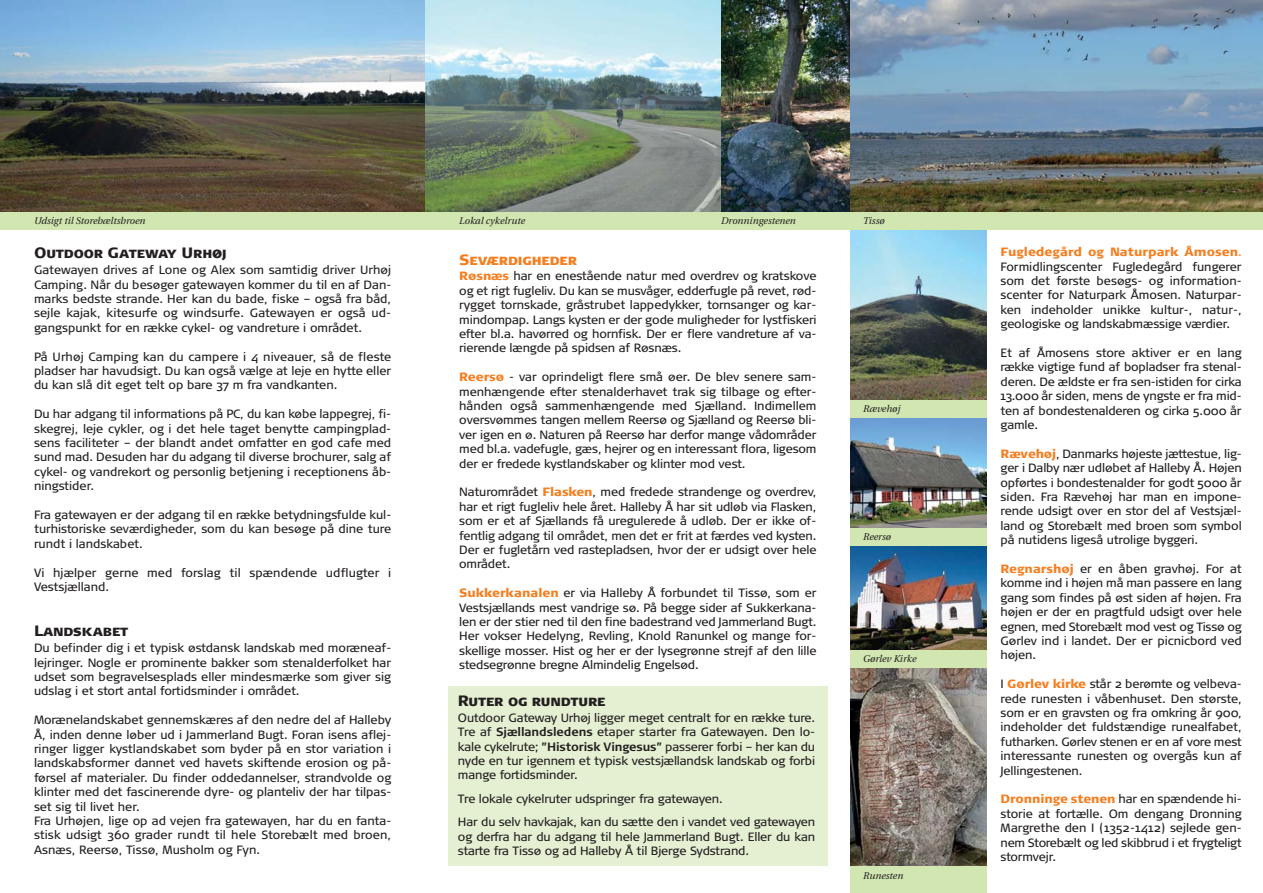
<style>
.page{position:relative;width:1263px;height:893px;background:#fff}
.page>*{position:absolute;margin:0;border:0;box-sizing:border-box;transform-origin:0 0}
.t1{font:900 15px "Signa Caps";letter-spacing:-.01em;color:#231f20}
.t2{font:900 15px "Signa Caps";letter-spacing:-.01em;color:#f57e20}
.t3{font:12px/14.4px "Signa Normal";letter-spacing:-.01em;color:#231f20;text-align:justify}
.t4{font:12px/14.4px "Signa Normal";letter-spacing:.01em;color:#231f20}
.t5{font:italic 9.75px "Utopia";color:#231f20}
.s1{font-weight:900;color:#f57e20}
.s2{font-weight:700}
.s3{color:#f57e20}
</style>
<div class="page">
<div style="left:448px;top:686px;width:379px;height:180px;background:#e5f0d3"></div>
<img style="left:850px;top:230px;width:136px;height:170px">
<img style="left:721px;top:0;width:129px;height:213px">
<img style="left:0;top:0;width:425px;height:213px">
<img style="left:425px;top:0;width:296px;height:213px">
<img style="left:850px;top:0;width:413px;height:213px">
<img style="left:850px;top:417px;width:136px;height:111px">
<img style="left:850px;top:545px;width:136px;height:105px">
<img style="left:850px;top:668px;width:136px;height:199px">
<div style="left:850px;top:400px;width:136px;height:17px;background:#d1e6b1"></div>
<div style="left:850px;top:528px;width:136px;height:17px;background:#d1e6b1"></div>
<div style="left:850px;top:650px;width:136px;height:17px;background:#d1e6b1"></div>
<div style="left:850px;top:867px;width:136px;height:26px;background:#d1e6b1"></div>
<div style="left:0;top:213px;width:1263px;height:17px;background:#d1e6b1"></div>
<p class="t5" style="left:34px;top:216px;width:113px">Udsigt til Storebæltsbroen</p>
<p class="t5" style="left:459px;top:216px;width:67px">Lokal cykelrute</p>
<p class="t5" style="left:721px;top:216px;width:76px">Dronningestenen</p>
<p class="t5" style="left:863px;top:216px;width:23px">Tissø</p>
<p class="t1" style="left:34px;top:244px;width:194px">Outdoor Gateway Urhøj</p>
<p class="t3" style="left:34px;top:263px;width:359px">Gatewayen drives af Lone og Alex som samtidig driver Urhøj Camping. Når du besøger gatewayen kommer du til en af Dan&shy;marks bedste strande. Her kan du bade, fiske – også fra båd, sejle kajak, kitesurfe og windsurfe. Gatewayen er også ud&shy;gangspunkt for en række cykel- og vandreture i området.</p>
<p class="t3" style="left:34px;top:350px;width:359px">På Urhøj Camping kan du campere i 4 niveauer, så de fleste pladser har havudsigt. Du kan også vælge at leje en hytte eller du kan slå dit eget telt op bare 37 m fra vandkanten.</p>
<p class="t3" style="left:34px;top:407px;width:359px">Du har adgang til informations på PC, du kan købe lappegrej, fi&shy;skegrej, leje cykler, og i det hele taget benytte campingplad&shy;sens faciliteter – der blandt andet omfatter en god cafe med sund mad. Desuden har du adgang til diverse brochurer, salg af cykel- og vandrekort og personlig betjening i receptionens åb&shy;ningstider.</p>
<p class="t3" style="left:34px;top:508px;width:359px">Fra gatewayen er der adgang til en række betydningsfulde kul&shy;turhistoriske seværdigheder, som du kan besøge på dine ture rundt i landskabet.</p>
<p class="t4" style="left:34px;top:566px;width:359px">Vi hjælper gerne med forslag til spændende udflugter i<br>Vestsjælland.</p>
<p class="t1" style="left:34px;top:622px;width:96px">Landskabet</p>
<p class="t3" style="left:34px;top:641px;width:359px">Du befinder dig i et typisk østdansk landskab med moræneaf&shy;lejringer. Nogle er prominente bakker som stenalderfolket har udset som begravelsesplads eller mindesmærke som giver sig udslag i et stort antal fortidsminder i området.</p>
<p class="t3" style="left:34px;top:713px;width:359px;text-align:left">Morænelandskabet gennemskæres af den nedre del af Halleby Å, inden denne løber ud i Jammerland Bugt. Foran isens aflej&shy;ringer ligger kystlandskabet som byder på en stor variation i landskabsformer dannet ved havets skiftende erosion og på&shy;førsel af materialer. Du finder oddedannelser, strandvolde og klinter med det fascinerende dyre- og planteliv der har tilpas&shy;set sig til livet her.<br>Fra Urhøjen, lige op ad vejen fra gatewayen, har du en fanta&shy;stisk udsigt 360 grader rundt til hele Storebælt med broen, Asnæs, Reersø, Tissø, Musholm og Fyn.</p>
<p class="t2" style="left:459px;top:251px;width:120px">Seværdigheder</p>
<p class="t3" style="left:459px;top:270px;width:359px"><span class="s1">Røsnæs</span> har en enestående natur med overdrev og kratskove og et rigt fugleliv. Du kan se musvåger, edderfugle på revet, rød&shy;rygget tornskade, gråstrubet lappedykker, tornsanger og kar&shy;mindompap. Langs kysten er der gode muligheder for lystfiskeri efter bl.a. havørred og hornfisk. Der er flere vandreture af va&shy;rierende længde på spidsen af Røsnæs.</p>
<p class="t3" style="left:459px;top:371px;width:359px"><span class="s1">Reersø</span> - var oprindeligt flere små øer. De blev senere sam&shy;menhængende efter stenalderhavet trak sig tilbage og efter&shy;hånden også sammenhængende med Sjælland. Indimellem oversvømmes tangen mellem Reersø og Sjælland og Reersø bli&shy;ver igen en ø. Naturen på Reersø har derfor mange vådområder med bl.a. vadefugle, gæs, hejrer og en interessant flora, ligesom der er fredede kystlandskaber og klinter mod vest.</p>
<p class="t3" style="left:459px;top:486px;width:359px">Naturområdet <span class="s1">Flasken</span>, med fredede strandenge og overdrev, har et rigt fugleliv hele året. Halleby Å har sit udløb via Flasken, som er et af Sjællands få uregulerede å udløb. Der er ikke of&shy;fentlig adgang til området, men det er frit at færdes ved kysten.<br>Der er fugletårn ved rastepladsen, hvor der er udsigt over hele området.</p>
<p class="t3" style="left:459px;top:586px;width:359px"><span class="s1">Sukkerkanalen</span> er via Halleby Å forbundet til Tissø, som er Vestsjællands mest vandrige sø. På begge sider af Sukkerkana&shy;len er der stier ned til den fine badestrand ved Jammerland Bugt.<br>Her vokser Hedelyng, Revling, Knold Ranunkel og mange for&shy;skellige mosser. Hist og her er der lysegrønne strejf af den lille stedsegrønne bregne Almindelig Engelsød.</p>
<p class="t1" style="left:458px;top:692px;width:149px">Ruter og rundture</p>
<p class="t3" style="left:458px;top:711px;width:359px">Outdoor Gateway Urhøj ligger meget centralt for en række ture.<br>Tre af <span class="s2">Sjællandsledens</span> etaper starter fra Gatewayen. Den lo&shy;kale cykelrute; <span class="s2">”Historisk Vingesus”</span> passerer forbi – her kan du nyde en tur igennem et typisk vestsjællandsk landskab og forbi mange fortidsminder.</p>
<p class="t3" style="left:458px;top:788px;width:359px;line-height:23.4px">Tre lokale cykelruter udspringer fra gatewayen.<br>Har du selv havkajak, kan du sætte den i vandet ved gatewayen</p>
<p class="t3" style="left:458px;top:830px;width:359px">og derfra har du adgang til hele Jammerland Bugt. Eller du kan starte fra Tissø og ad Halleby Å til Bjerge Sydstrand.</p>
<p class="t5" style="left:863px;top:404px;width:39px">Rævehøj</p>
<p class="t5" style="left:863px;top:533px;width:29px">Reersø</p>
<p class="t5" style="left:863px;top:655px;width:55px">Gørlev Kirke</p>
<p class="t5" style="left:863px;top:871px;width:42px">Runesten</p>
<p class="t3" style="left:1000px;top:245px;width:243px"><span class="s1">Fugledegård og Naturpark Åmosen</span><span class="s3">.<br></span>Formidlingscenter Fugledegård fungerer som det første besøgs- og information&shy;scenter for Naturpark Åmosen. Naturpar&shy;ken indeholder unikke kultur-, natur-, geologiske og landskabmæssige værdier.</p>
<p class="t3" style="left:1000px;top:346px;width:243px">Et af Åmosens store aktiver er en lang række vigtige fund af bopladser fra stenal&shy;deren. De ældste er fra sen-istiden for cirka 13.000 år siden, mens de yngste er fra mid&shy;ten af bondestenalderen og cirka 5.000 år gamle.</p>
<p class="t3" style="left:1000px;top:447px;width:243px"><span class="s1">Rævehøj</span>, Danmarks højeste jættestue, lig&shy;ger i Dalby nær udløbet af Halleby Å. Højen opførtes i bondestenalder for godt 5000 år siden. Fra Rævehøj har man en impone&shy;rende udsigt over en stor del af Vestsjæl&shy;land og Storebælt med broen som symbol på nutidens ligeså utrolige byggeri.</p>
<p class="t3" style="left:1000px;top:562px;width:243px"><span class="s1">Regnarshøj</span> er en åben gravhøj. For at komme ind i højen må man passere en lang gang som findes på øst siden af højen. Fra højen er der en pragtfuld udsigt over hele egnen, med Storebælt mod vest og Tissø og Gørlev ind i landet. Der er picnicbord ved højen.</p>
<p class="t3" style="left:1000px;top:677px;width:243px">I <span class="s1">Gørlev kirke</span> står 2 berømte og velbeva&shy;rede runesten i våbenhuset. Den største, som er en gravsten og fra omkring år 900, indeholder det fuldstændige runealfabet, futharken. Gørlev stenen er en af vore mest interessante runesten og overgås kun af Jellingestenen.</p>
<p class="t3" style="left:1000px;top:793px;width:243px"><span class="s1">Dronninge stenen</span> har en spændende hi&shy;storie at fortælle. Om dengang Dronning Margrethe den I (1352-1412) sejlede gen&shy;nem Storebælt og led skibbrud i et frygteligt stormvejr.</p>
</div>
